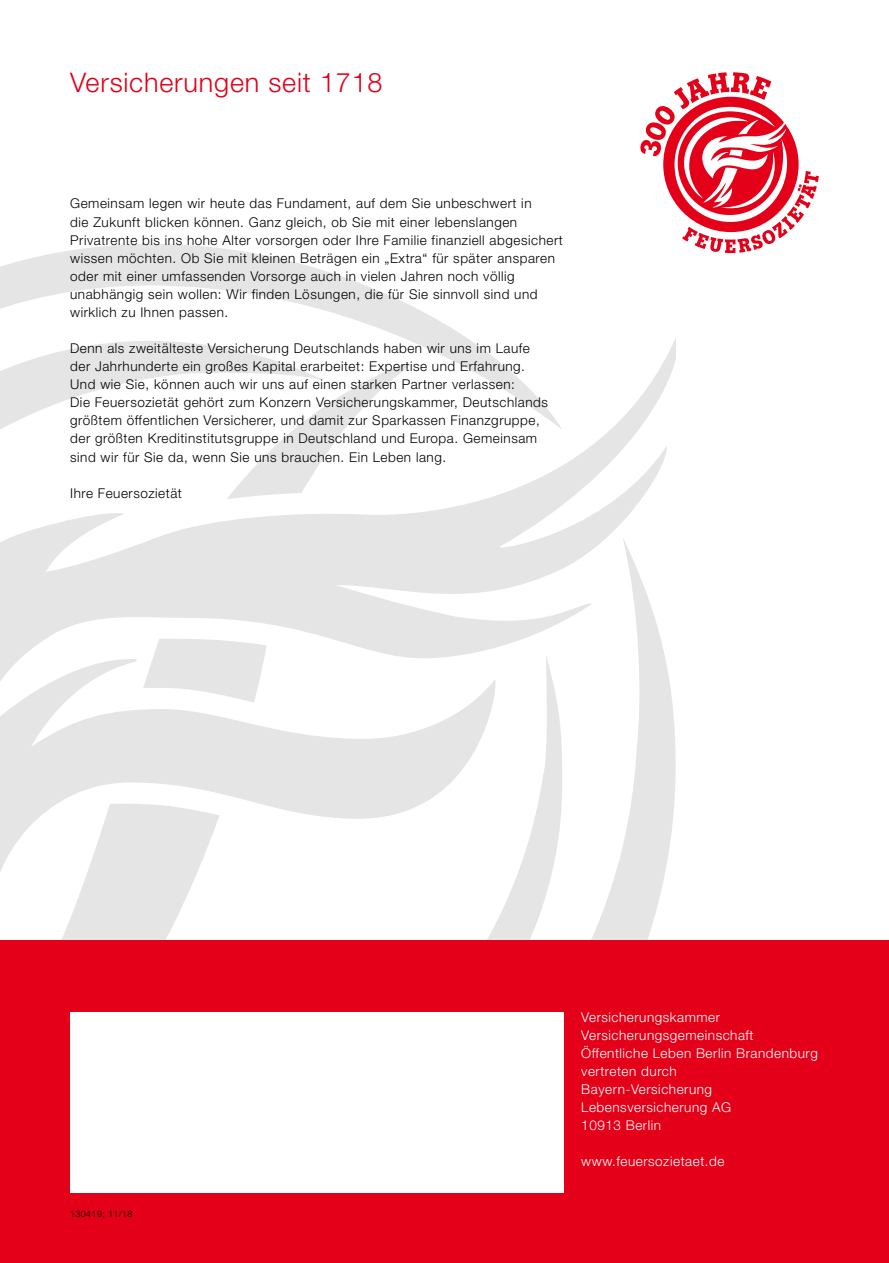
<style>
.page{position:relative;width:889px;height:1263px;background:#fff}
.page>*{position:absolute;margin:0;border:0;box-sizing:border-box;transform-origin:0 0}
.t1{font:300 27px "Helvetica Neue LT Pro";letter-spacing:.03em;color:#e30018}
.t2{font:300 13.5px/18.1px "Helvetica Neue LT Pro";letter-spacing:.04em;color:#000}
.t3{font:300 13.5px/18.1px "Helvetica Neue LT Pro";letter-spacing:.04em;color:#fff}
.t4{font:300 9px "Helvetica Neue LT Pro";letter-spacing:.04em;color:#000}
</style>
<div class="page">
<svg style="left:0;top:244px;width:676px;height:696px"></svg>
<div style="left:0;top:940px;width:889px;height:323px;background:#e30018"></div>
<div style="left:70px;top:1012px;width:493px;height:181px;background:#fff"></div>
<svg style="left:640px;top:72px;width:179px;height:181px"></svg>
<h1 class="t1" style="left:70px;top:65px;width:314px">Versicherungen seit 1718</h1>
<p class="t2" style="left:70px;top:194px;width:494px">Gemeinsam legen wir heute das Fundament, auf dem Sie unbeschwert in<br>die Zukunft blicken können. Ganz gleich, ob Sie mit einer lebenslangen Privatrente bis ins hohe Alter vorsorgen oder Ihre Familie finanziell abgesichert wissen möchten. Ob Sie mit kleinen Beträgen ein „Extra“ für später ansparen oder mit einer umfassenden Vorsorge auch in vielen Jahren noch völlig unabhängig sein wollen: Wir finden Lösungen, die für Sie sinnvoll sind und wirklich zu Ihnen passen.</p>
<p class="t2" style="left:70px;top:339px;width:479px">Denn als zweitälteste Versicherung Deutschlands haben wir uns im Laufe der Jahrhunderte ein großes Kapital erarbeitet: Expertise und Erfahrung.<br>Und wie Sie, können auch wir uns auf einen starken Partner verlassen:<br>Die Feuersozietät gehört zum Konzern Versicherungskammer, Deutschlands größtem öffentlichen Versicherer, und damit zur Sparkassen Finanzgruppe, der größten Kreditinstitutsgruppe in Deutschland und Europa. Gemeinsam sind wir für Sie da, wenn Sie uns brauchen. Ein Leben lang.</p>
<p class="t2" style="left:70px;top:483px;width:113px">Ihre Feuersozietät</p>
<p class="t4" style="left:70px;top:1208px;width:64px">130419; 11/18</p>
<p class="t3" style="left:581px;top:1007px;width:238px">Versicherungskammer<br>Versicherungsgemeinschaft<br>Öffentliche Leben Berlin Brandenburg vertreten durch<br>Bayern-Versicherung<br>Lebensversicherung AG<br>10913 Berlin</p>
<p class="t3" style="left:581px;top:1152px;width:145px">www.feuersozietaet.de</p>
</div>
